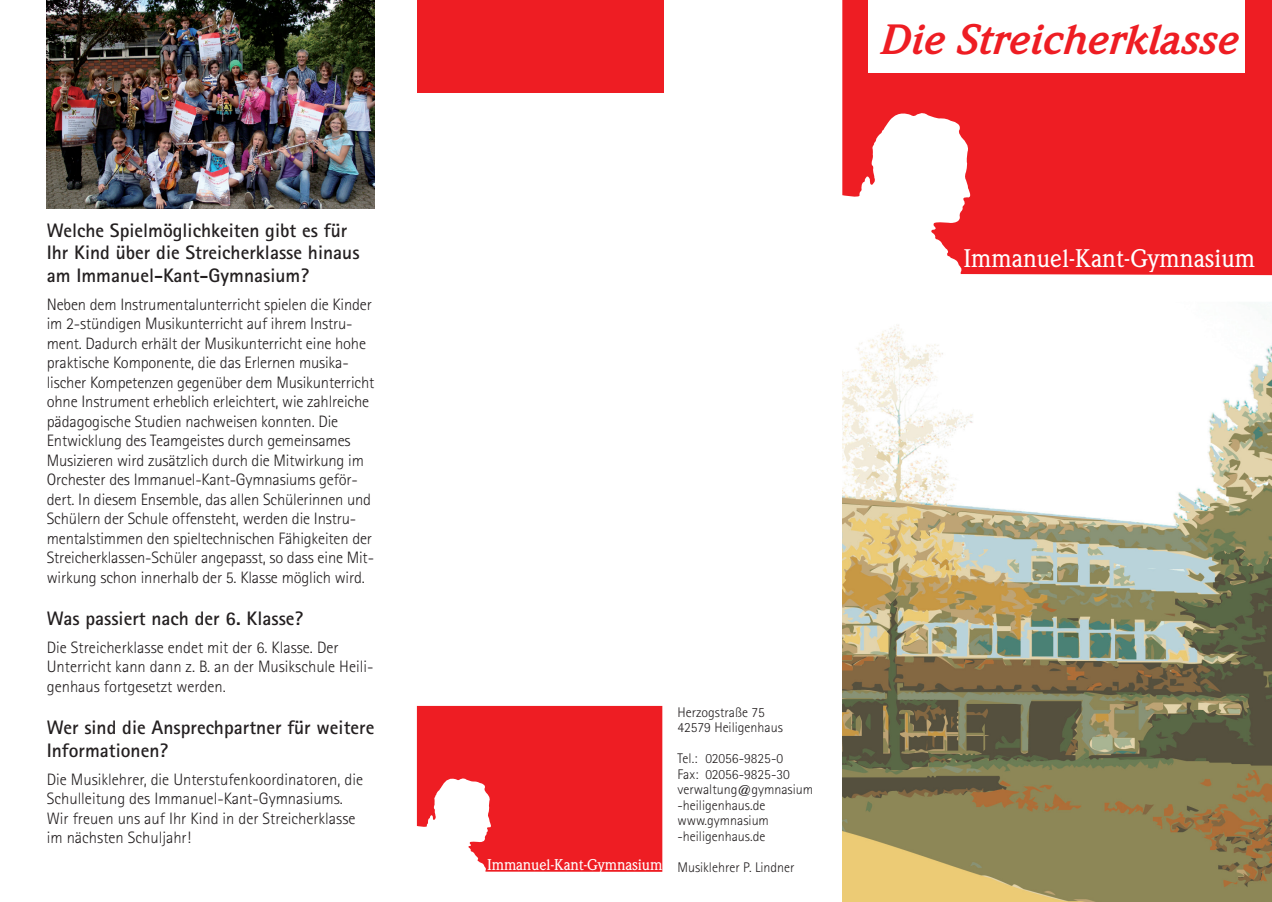
<style>
.page{position:relative;width:1272px;height:902px;background:#fff}
.page>*{position:absolute;margin:0;border:0;box-sizing:border-box;transform-origin:0 0}
.t1{font:italic 700 41.55px "Weidemann";letter-spacing:.01em;color:#ee1d23}
.t2{font:500 24.9px "Weidemann";color:#fff}
.t3{font:700 19.5px/22.5px "Rotis Sans Serif";color:#231f20}
.t4{font:300 16.5px/19.5px "Rotis Sans Serif";letter-spacing:-.01em;color:#231f20}
.t5{font:500 15.3px "Weidemann";letter-spacing:-.01em;color:#fff}
.t6{font:300 13.95px/15.5px "Rotis Sans Serif";color:#231f20}
</style>
<div class="page">
<svg style="left:842px;top:0;width:429px;height:275px;fill:#ee1d23"></svg>
<div style="left:868px;top:0;width:376px;height:72px;background:#fff"></div>
<img style="left:842px;top:318px;width:429px;height:583px">
<div style="left:417px;top:0;width:246px;height:92px;background:#ee1d23"></div>
<svg style="left:417px;top:705px;width:245px;height:166px;background:#f03b41"></svg>
<img style="left:47px;top:0;width:327px;height:208px">
<p class="t3" style="left:47px;top:218px;width:314px">Welche Spielmöglichkeiten gibt es für<br>Ihr Kind über die Streicherklasse hinaus am Immanuel-Kant-Gymnasium?</p>
<p class="t4" style="left:47px;top:294px;width:329px">Neben dem Instrumentalunterricht spielen die Kinder im 2-stündigen Musikunterricht auf ihrem Instru&shy;ment. Dadurch erhält der Musikunterricht eine hohe praktische Komponente, die das Erlernen musika&shy;lischer Kompetenzen gegenüber dem Musikunterricht ohne Instrument erheblich erleichtert, wie zahlreiche pädagogische Studien nachweisen konnten. Die Entwicklung des Teamgeistes durch gemeinsames Musizieren wird zusätzlich durch die Mitwirkung im Orchester des Immanuel-Kant-Gymnasiums geför&shy;dert. In diesem Ensemble, das allen Schülerinnen und Schülern der Schule offensteht, werden die Instru&shy;mentalstimmen den spieltechnischen Fähigkeiten der Streicherklassen-Schüler angepasst, so dass eine Mit&shy;wirkung schon innerhalb der 5. Klasse möglich wird.</p>
<p class="t3" style="left:47px;top:606px;width:258px">Was passiert nach der 6. Klasse?</p>
<p class="t4" style="left:47px;top:637px;width:328px">Die Streicherklasse endet mit der 6. Klasse. Der<br>Unterricht kann dann z. B. an der Musikschule Heili&shy;genhaus fortgesetzt werden.</p>
<p class="t3" style="left:47px;top:715px;width:329px">Wer sind die Ansprechpartner für weitere<br>Informationen?</p>
<p class="t4" style="left:47px;top:769px;width:318px">Die Musiklehrer, die Unterstufenkoordinatoren, die Schulleitung des Immanuel-Kant-Gymnasiums.<br>Wir freuen uns auf Ihr Kind in der Streicherklasse im nächsten Schuljahr!</p>
<h1 class="t1" style="left:878px;top:15px;width:359px">Die Streicherklasse</h1>
<h2 class="t2" style="left:963px;top:243px;width:293px">Immanuel-Kant-Gymnasium</h2>
<p class="t5" style="left:487px;top:855px;width:177px">Immanuel-Kant-Gymnasium</p>
<p class="t6" style="left:677px;top:704px;width:107px">Herzogstraße 75<br>42579 Heiligenhaus</p>
<p class="t6" style="left:677px;top:750px;width:137px">Tel.: 02056-9825-0<br>Fax: 02056-9825-30 verwaltung@gymnasium -heiligenhaus.de www.gymnasium -heiligenhaus.de</p>
<p class="t6" style="left:677px;top:859px;width:119px">Musiklehrer P. Lindner</p>
</div>
